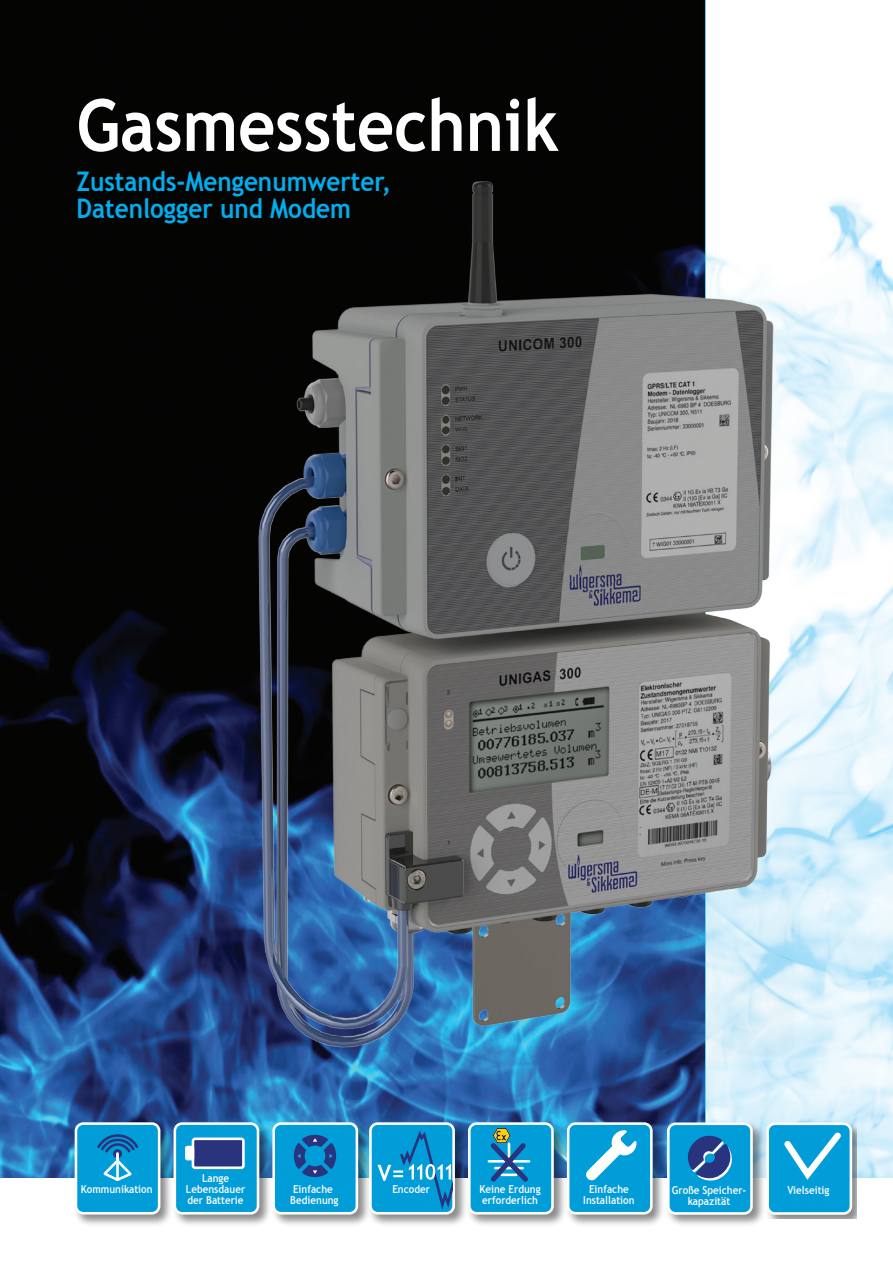
<style>
.page{position:relative;width:893px;height:1263px;background:#fff}
.page>*{position:absolute;margin:0;border:0;box-sizing:border-box;transform-origin:0 0}
.t1{font:700 72px "Trebuchet MS";color:#fff;scale:.9 1}
.t2{font:700 27px/27px "Trebuchet MS";color:#00aeef;scale:.9 1}
.t3{font:700 10.95px/10.9px "Trebuchet MS";color:#f7f8f9;text-align:center;scale:.9 1}
</style>
<div class="page">
<img style="left:0;top:0;width:706px;height:1178px">
<svg style="left:706px;top:200px;width:187px;height:978px"></svg>
<img style="left:70px;top:1118px;width:99px;height:107px">
<div style="left:76px;top:1123px;width:83px;height:90px;background:#009dd9;border-radius:7px"></div>
<div style="left:75px;top:1122px;width:85px;height:92px;border:3px solid #fff;border-radius:7px"></div>
<svg style="left:97px;top:1134px;width:42px;height:47px"></svg>
<hr style="left:116px;top:1155px;width:3px;height:25px;background:#fff">
<img style="left:169px;top:1118px;width:99px;height:107px">
<div style="left:175px;top:1123px;width:83px;height:90px;background:#009dd9;border-radius:7px"></div>
<div style="left:174px;top:1122px;width:85px;height:92px;border:3px solid #fff;border-radius:7px"></div>
<div style="left:193px;top:1139px;width:50px;height:29px;background:#2a337e;border-radius:2px"></div>
<div style="left:192px;top:1137px;width:53px;height:32px;border:3px solid #fff;border-radius:2px"></div>
<div style="left:185px;top:1146px;width:9px;height:14px;background:#fff;border-radius:2px"></div>
<img style="left:268px;top:1118px;width:97px;height:107px">
<div style="left:274px;top:1123px;width:83px;height:90px;background:#009dd9;border-radius:7px"></div>
<div style="left:272px;top:1122px;width:86px;height:92px;border:3px solid #fff;border-radius:7px"></div>
<svg style="left:293px;top:1134px;width:44px;height:43px"></svg>
<img style="left:365px;top:1118px;width:99px;height:107px">
<div style="left:370px;top:1123px;width:84px;height:90px;background:#009dd9;border-radius:7px"></div>
<div style="left:369px;top:1122px;width:86px;height:92px;border:3px solid #fff;border-radius:7px"></div>
<svg style="left:377px;top:1127px;width:75px;height:86px"></svg>
<img style="left:464px;top:1118px;width:99px;height:107px">
<div style="left:469px;top:1123px;width:83px;height:90px;background:#009dd9;border-radius:7px"></div>
<div style="left:468px;top:1122px;width:86px;height:92px;border:3px solid #fff;border-radius:7px"></div>
<svg style="left:487px;top:1128px;width:44px;height:54px"></svg>
<img style="left:563px;top:1118px;width:100px;height:107px">
<div style="left:568px;top:1123px;width:83px;height:90px;background:#009dd9;border-radius:7px"></div>
<div style="left:567px;top:1122px;width:86px;height:92px;border:3px solid #fff;border-radius:7px"></div>
<svg style="left:586px;top:1130px;width:51px;height:51px"></svg>
<img style="left:663px;top:1118px;width:99px;height:107px">
<div style="left:668px;top:1124px;width:83px;height:89px;background:#009dd9;border-radius:7px"></div>
<div style="left:667px;top:1122px;width:86px;height:93px;border:3px solid #fff;border-radius:7px"></div>
<svg style="left:687px;top:1135px;width:45px;height:46px"></svg>
<img style="left:762px;top:1118px;width:95px;height:101px">
<div style="left:768px;top:1124px;width:83px;height:89px;background:#009dd9;border-radius:7px"></div>
<div style="left:766px;top:1122px;width:86px;height:93px;border:3px solid #fff;border-radius:7px"></div>
<svg style="left:784px;top:1132px;width:57px;height:48px"></svg>
<img style="left:239px;top:153px;width:554px;height:910px">
<h1 class="t1" style="left:77px;top:80px;width:537px">Gasmesstechnik</h1>
<h2 class="t2" style="left:77px;top:168px;width:351px">Zustands-Mengenumwerter,<br>Datenlogger und Modem</h2>
<p class="t3" style="left:81px;top:1184px;width:81px">Kommunikation</p>
<p class="t3" style="left:186px;top:1173px;width:67px">Lange<br>Lebensdauer der Batterie</p>
<p class="t3" style="left:290px;top:1184px;width:55px;text-align:left">Einfache<br>Bedienung</p>
<p class="t3" style="left:392px;top:1184px;width:43px">Encoder</p>
<p class="t3" style="left:479px;top:1184px;width:70px;text-align:left">Keine Erdung erforderlich</p>
<p class="t3" style="left:583px;top:1184px;width:59px">Einfache<br>Installation</p>
<p class="t3" style="left:672px;top:1184px;width:84px">Große Speicher&shy;kapazität</p>
<p class="t3" style="left:787px;top:1184px;width:48px">Vielseitig</p>
</div>
